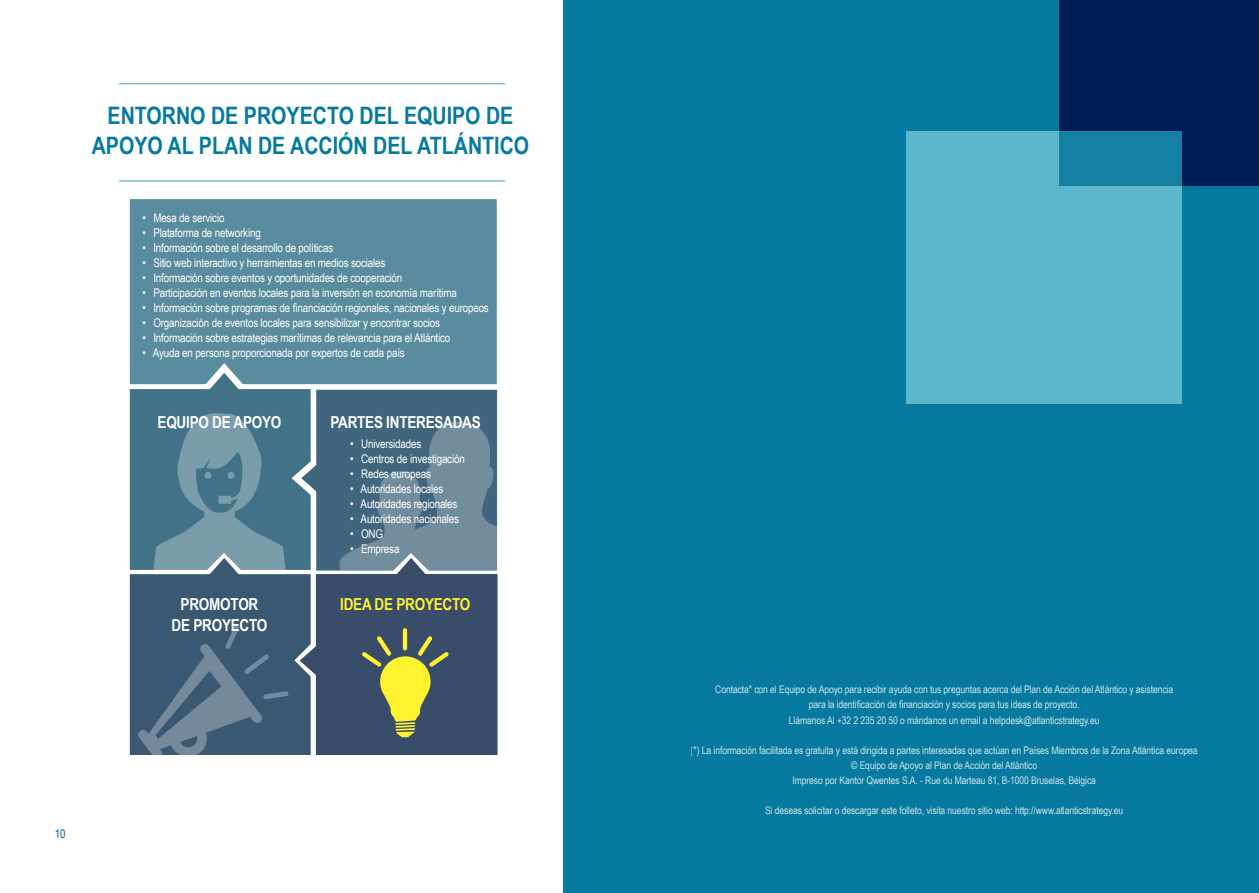
<style>
.page{position:relative;width:1259px;height:893px;background:#fff}
.page>*{position:absolute;margin:0;border:0;box-sizing:border-box;transform-origin:0 0}
.t1{font:700 24px/30px "Arial Narrow";color:#05799f;text-align:center}
.t2{font:700 16.5px/21px "Arial Narrow";letter-spacing:-.015em;color:#fff;text-align:center}
.t3{font:700 16.5px "Arial Narrow";letter-spacing:-.015em;color:#fff22f}
.t4{font:12px "Arial Narrow";letter-spacing:-.015em;color:#fff}
.t5{font:12px "Arial Narrow";color:#005da3}
.t6{font:10.5px/15px "Arial Narrow";letter-spacing:-.01em;color:#fff;text-align:center}
</style>
<div class="page">
<div style="left:130px;top:199px;width:367px;height:174px;background:#598c9e"></div>
<svg style="left:130px;top:373px;width:368px;height:382px;background:#557384"></svg>
<div style="left:563px;top:0;width:696px;height:893px;background:#05799f"></div>
<hr style="left:119px;top:83px;width:386px;height:1px;background:#05799f">
<hr style="left:119px;top:180px;width:386px;height:2px;background:#05799f">
<div style="left:906px;top:131px;width:275px;height:273px;background:#5db7cb"></div>
<svg style="left:1059px;top:0;width:200px;height:186px;background:#042e63"></svg>
<h1 class="t1" style="left:92px;top:101px;width:439px">ENTORNO DE PROYECTO DEL EQUIPO DE<br>APOYO AL PLAN DE ACCIÓN DEL ATLÁNTICO</h1>
<p class="t4" style="left:142px;top:211px;width:84px">• Mesa de servicio</p>
<p class="t4" style="left:142px;top:226px;width:120px">• Plataforma de networking</p>
<p class="t4" style="left:142px;top:241px;width:192px">• Información sobre el desarrollo de políticas</p>
<p class="t4" style="left:142px;top:256px;width:244px">• Sitio web interactivo y herramientas en medios sociales</p>
<p class="t4" style="left:142px;top:271px;width:261px">• Información sobre eventos y oportunidades de cooperación</p>
<p class="t4" style="left:142px;top:286px;width:316px">• Participación en eventos locales para la inversión en economía marítima</p>
<p class="t4" style="left:142px;top:301px;width:348px">• Información sobre programas de financiación regionales, nacionales y europeos</p>
<p class="t4" style="left:142px;top:316px;width:299px">• Organización de eventos locales para sensibilizar y encontrar socios</p>
<p class="t4" style="left:142px;top:331px;width:309px">• Información sobre estrategias marítimas de relevancia para el Atlántico</p>
<p class="t4" style="left:142px;top:346px;width:264px">• Ayuda en persona proporcionada por expertos de cada país</p>
<h2 class="t2" style="left:158px;top:412px;width:125px">EQUIPO DE APOYO</h2>
<h2 class="t2" style="left:330px;top:412px;width:152px">PARTES INTERESADAS</h2>
<h2 class="t2" style="left:172px;top:593px;width:97px">PROMOTOR<br>DE PROYECTO</h2>
<p class="t4" style="left:350px;top:437px;width:73px">• Universidades</p>
<p class="t4" style="left:350px;top:452px;width:116px">• Centros de investigación</p>
<p class="t4" style="left:350px;top:467px;width:82px">• Redes europeas</p>
<p class="t4" style="left:350px;top:482px;width:95px">• Autoridades locales</p>
<p class="t4" style="left:350px;top:497px;width:109px">• Autoridades regionales</p>
<p class="t4" style="left:350px;top:512px;width:110px">• Autoridades nacionales</p>
<p class="t4" style="left:350px;top:527px;width:34px">• ONG</p>
<p class="t4" style="left:350px;top:542px;width:51px">• Empresa</p>
<h2 class="t3" style="left:340px;top:594px;width:132px">IDEA DE PROYECTO</h2>
<p class="t5" style="left:55px;top:827px;width:12px">10</p>
<p class="t6" style="left:715px;top:682px;width:459px">Contacta* con el Equipo de Apoyo para recibir ayuda con tus preguntas acerca del Plan de Acción del Atlántico y asistencia para la identificación de financiación y socios para tus ideas de proyecto.<br>Llámanos Al +32 2 235 20 50 o mándanos un email a helpdesk@atlanticstrategy.eu</p>
<p class="t6" style="left:691px;top:742px;width:508px">(*) La información facilitada es gratuita y está dirigida a partes interesadas que actúan en Países Miembros de la Zona Atlántica europea © Equipo de Apoyo al Plan de Acción del Atlántico<br>Impreso por Kantor Qwentes S.A. - Rue du Marteau 81, B-1000 Bruselas, Bélgica</p>
<p class="t6" style="left:765px;top:802px;width:360px">Si deseas solicitar o descargar este folleto, visita nuestro sitio web: http://www.atlanticstrategy.eu</p>
</div>
